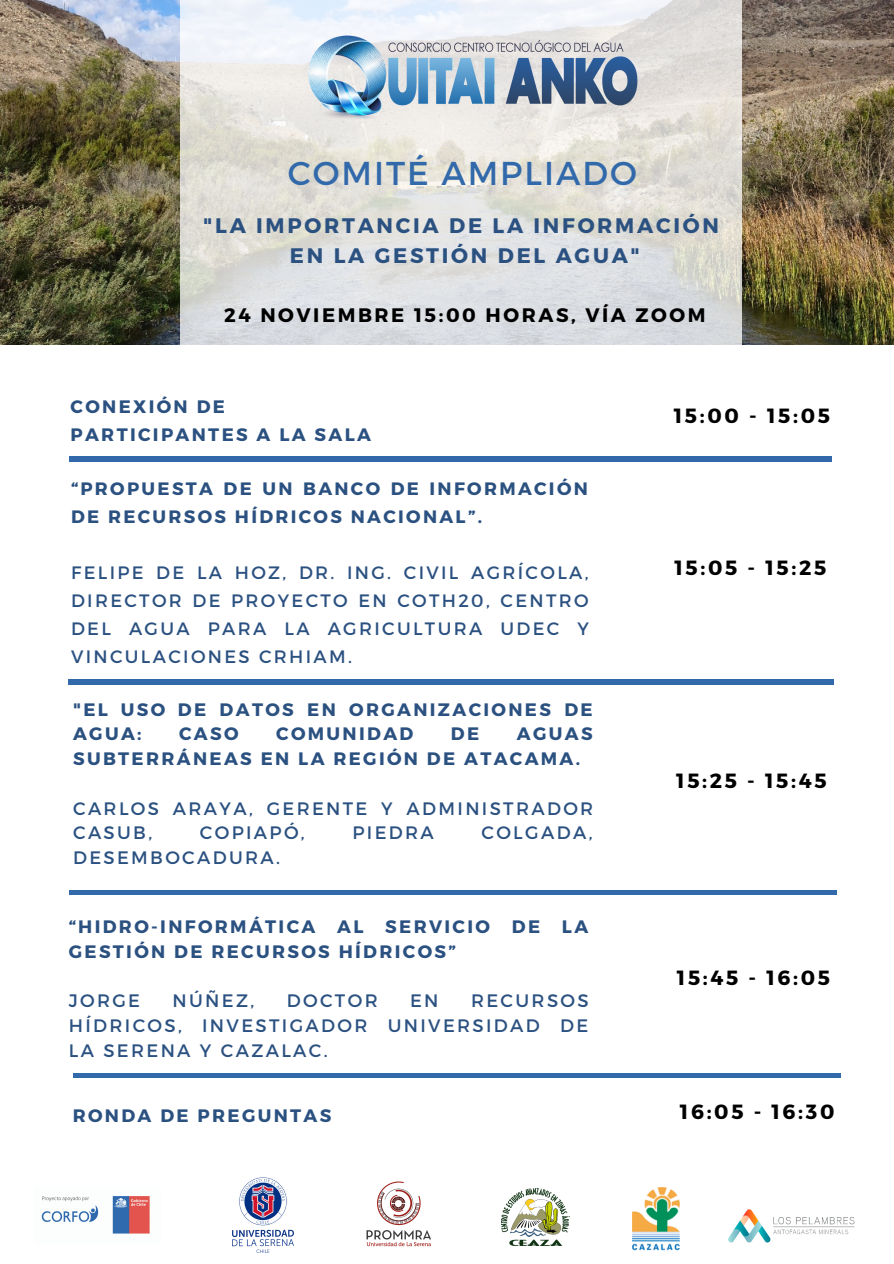
<style>
.page{position:relative;width:894px;height:1264px;background:#fff}
.page>*{position:absolute;margin:0;border:0;box-sizing:border-box;transform-origin:0 0}
.t1{font:33px "Montserrat";letter-spacing:.06em;color:#3269ab}
.t2{font:700 21px "Montserrat";letter-spacing:.13em;color:#2b5181}
.t3{font:700 20.55px "Montserrat";letter-spacing:.13em;color:#000}
.t4{font:700 19.5px "Montserrat";letter-spacing:.13em;color:#000}
.t5{font:18px/24.8px "Montserrat";letter-spacing:.13em;color:#2b5181;text-align:justify}
.t6{font:700 18px/24.8px "Montserrat";letter-spacing:.13em;color:#2b5181}
</style>
<div class="page">
<div style="left:69px;top:456px;width:762px;height:5px;background:#3269ab"></div>
<hr style="left:69px;top:890px;width:767px;height:4px;background:#3269ab">
<div style="left:69px;top:679px;width:764px;height:5px;background:#3269ab"></div>
<img style="left:41px;top:1196px;width:109px;height:38px">
<img style="left:233px;top:1177px;width:60px;height:75px">
<img style="left:501px;top:1188px;width:68px;height:57px">
<img style="left:632px;top:1187px;width:47px;height:63px">
<img style="left:728px;top:1209px;width:126px;height:34px">
<img style="left:0;top:0;width:893px;height:344px">
<svg style="left:180px;top:0;width:561px;height:345px;background:#dddedc"></svg>
<img style="left:247px;top:0;width:448px;height:202px">
<img style="left:366px;top:1181px;width:65px;height:65px">
<hr style="left:73px;top:1073px;width:767px;height:4px;background:#3269ab">
<p class="t1" style="left:288px;top:152px;width:350px">COMITÉ AMPLIADO</p>
<p class="t2" style="left:203px;top:212px;width:517px">"LA IMPORTANCIA DE LA INFORMACIÓN</p>
<p class="t2" style="left:290px;top:241px;width:351px">EN LA GESTIÓN DEL AGUA"</p>
<p class="t4" style="left:224px;top:302px;width:483px">24 NOVIEMBRE 15:00 HORAS, VÍA ZOOM</p>
<p class="t6" style="left:70px;top:394px;width:156px">CONEXIÓN DE</p>
<p class="t6" style="left:70px;top:421px;width:302px">PARTICIPANTES A LA SALA</p>
<p class="t3" style="left:673px;top:402px;width:158px">15:00 - 15:05</p>
<p class="t6" style="left:71px;top:474px;width:518px;line-height:28px">“PROPUESTA DE UN BANCO DE INFORMACIÓN<br>DE RECURSOS HÍDRICOS NACIONAL”.</p>
<p class="t5" style="left:71px;top:558px;width:519px;line-height:28px">FELIPE DE LA HOZ, DR. ING. CIVIL AGRÍCOLA, DIRECTOR DE PROYECTO EN COTH20, CENTRO DEL AGUA PARA LA AGRICULTURA UDEC Y VINCULACIONES CRHIAM.</p>
<p class="t3" style="left:674px;top:554px;width:153px">15:05 - 15:25</p>
<p class="t6" style="left:73px;top:695px;width:521px">"EL USO DE DATOS EN ORGANIZACIONES DE<br>AGUA:</p>
<p class="t6" style="left:73px;top:720px;width:521px;text-indent:443px">AGUAS<br>SUBTERRÁNEAS EN LA REGIÓN DE ATACAMA.</p>
<p class="t5" style="left:73px;top:795px;width:521px">CARLOS ARAYA, GERENTE Y ADMINISTRADOR<br>CASUB,</p>
<p class="t6" style="left:179px;top:720px;width:61px">CASO</p>
<p class="t6" style="left:276px;top:720px;width:139px">COMUNIDAD</p>
<p class="t6" style="left:451px;top:720px;width:30px">DE</p>
<p class="t5" style="left:200px;top:819px;width:106px">COPIAPÓ,</p>
<p class="t5" style="left:352px;top:819px;width:83px">PIEDRA</p>
<p class="t5" style="left:481px;top:819px;width:112px">COLGADA,</p>
<p class="t5" style="left:73px;top:844px;width:208px">DESEMBOCADURA.</p>
<p class="t6" style="left:69px;top:913px;width:521px">“HIDRO-INFORMÁTICA AL SERVICIO DE LA<br>GESTIÓN DE RECURSOS HÍDRICOS”</p>
<p class="t5" style="left:69px;top:987px;width:73px">JORGE</p>
<p class="t5" style="left:172px;top:987px;width:83px">NÚÑEZ,</p>
<p class="t5" style="left:287px;top:987px;width:92px">DOCTOR</p>
<p class="t5" style="left:410px;top:987px;width:30px">EN</p>
<p class="t5" style="left:69px;top:987px;width:521px;text-indent:402px">RECURSOS HÍDRICOS, INVESTIGADOR UNIVERSIDAD DE LA SERENA Y CAZALAC.</p>
<p class="t6" style="left:73px;top:1102px;width:260px">RONDA DE PREGUNTAS</p>
<p class="t3" style="left:676px;top:767px;width:152px">15:25 - 15:45</p>
<p class="t3" style="left:676px;top:964px;width:154px">15:45 - 16:05</p>
<p class="t3" style="left:679px;top:1097px;width:156px">16:05 - 16:30</p>
</div>
